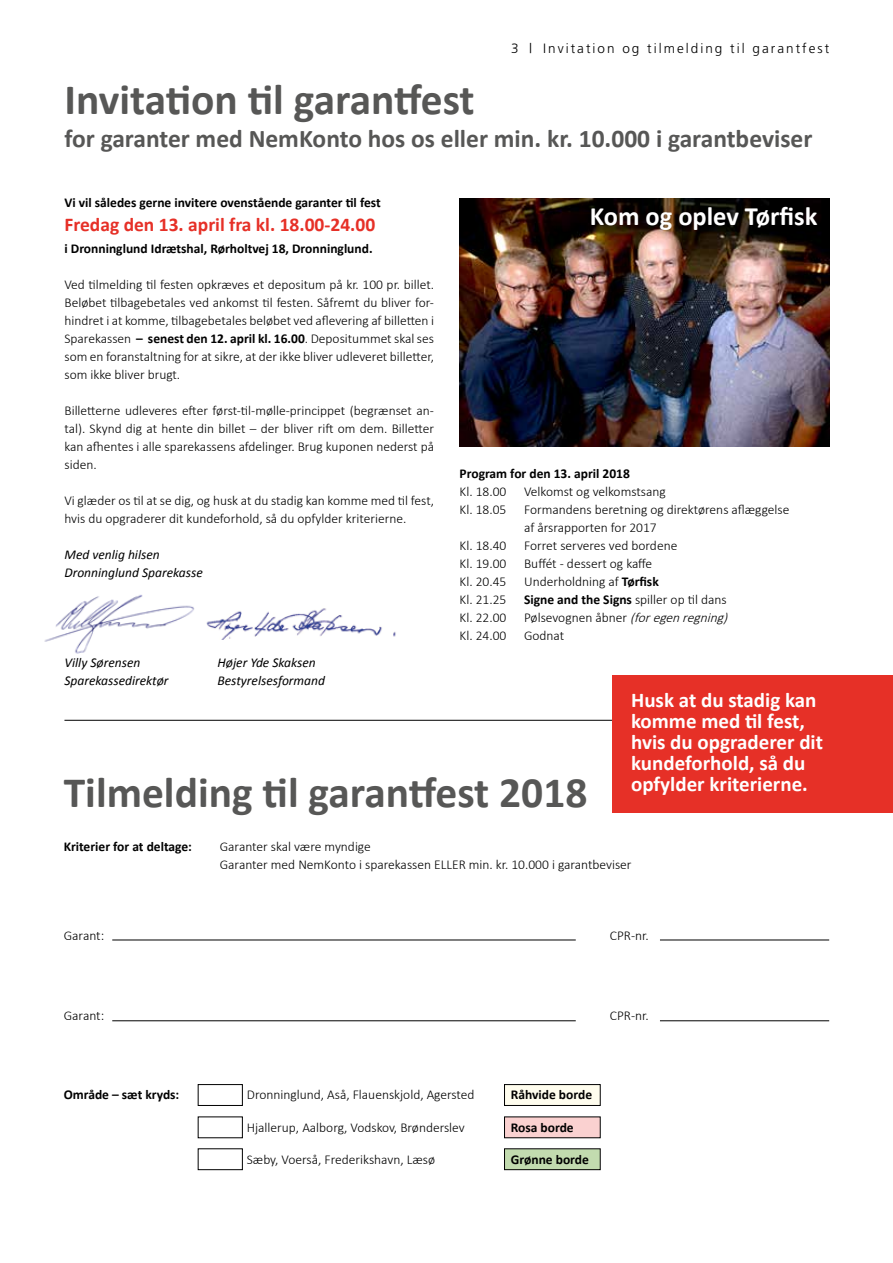
<style>
.page{position:relative;width:893px;height:1263px;background:#fff}
.page>*{position:absolute;margin:0;border:0;box-sizing:border-box;transform-origin:0 0}
.t1{font:700 43.5px "Calibri";color:#575756}
.t2{font:700 26.4px "Calibri";color:#fff}
.t3{font:700 25.5px "Calibri";color:#575756}
.t4{font:700 21px/21px "Calibri";color:#fff}
.t5{font:700 19.5px "Calibri";color:#e63027}
.t6{font:300 13.5px/18px "Calibri";color:#000}
.t7{font:700 13.5px "Calibri";color:#000}
.t8{font:italic 13.5px/18px "Calibri";color:#000}
.t9{font:300 13.5px "Frutiger";letter-spacing:.15em;color:#000}
.s1{font-weight:700}
.s2{font-weight:300}
.s3{font-style:italic}
</style>
<div class="page">
<div style="left:504px;top:1084px;width:96px;height:21px;background:#fffdee"></div>
<div style="left:504px;top:1084px;width:96px;height:22px;border:1px solid #000"></div>
<img style="left:44px;top:595px;width:151px;height:59px">
<div style="left:504px;top:1149px;width:96px;height:21px;background:#c2dbaf"></div>
<div style="left:504px;top:1148px;width:96px;height:22px;border:1px solid #000"></div>
<div style="left:504px;top:1117px;width:96px;height:21px;background:#fad1d0"></div>
<img style="left:460px;top:198px;width:370px;height:248px">
<hr style="left:64px;top:720px;width:766px;height:1px;background:#000">
<hr style="left:112px;top:940px;width:464px;height:1px;background:#000">
<hr style="left:112px;top:1020px;width:464px;height:1px;background:#000">
<hr style="left:660px;top:940px;width:169px;height:1px;background:#000">
<hr style="left:660px;top:1020px;width:169px;height:1px;background:#000">
<div style="left:198px;top:1084px;width:45px;height:22px;border:1px solid #000"></div>
<div style="left:198px;top:1148px;width:45px;height:22px;border:1px solid #000"></div>
<div style="left:612px;top:675px;width:281px;height:137px;background:#e63027"></div>
<img style="left:206px;top:608px;width:190px;height:31px">
<p class="t9" style="left:511px;top:41px;width:320px">3 | Invitation og tilmelding til garantfest</p>
<h1 class="t1" style="left:64px;top:71px;width:412px">Invitation til garantfest</h1>
<h3 class="t3" style="left:64px;top:122px;width:749px">for garanter med NemKonto hos os eller min. kr. 10.000 i garantbeviser</h3>
<p class="t7" style="left:64px;top:194px;width:318px">Vi vil således gerne invitere ovenstående garanter til fest</p>
<h3 class="t5" style="left:64px;top:212px;width:312px">Fredag den 13. april fra kl. 18.00-24.00</h3>
<p class="t7" style="left:64px;top:240px;width:310px">i Dronninglund Idrætshal, Rørholtvej 18, Dronninglund.</p>
<p class="t6" style="left:64px;top:275px;width:371px;text-align:justify">Ved tilmelding til festen opkræves et depositum på kr. 100 pr. billet.<br>Beløbet tilbagebetales ved ankomst til festen. Såfremt du bliver for&shy;hindret i at komme, tilbagebetales beløbet ved aflevering af billetten i Sparekassen <span class="s1">– senest den 12. april kl. 16.00</span>. Depositummet skal ses som en foranstaltning for at sikre, at der ikke bliver udleveret billetter, som ikke bliver brugt.</p>
<p class="t6" style="left:64px;top:401px;width:371px;text-align:justify">Billetterne udleveres efter først-til-mølle-princippet (begrænset an&shy;tal). Skynd dig at hente din billet – der bliver rift om dem. Billetter kan afhentes i alle sparekassens afdelinger. Brug kuponen nederst på siden.</p>
<p class="t6" style="left:64px;top:491px;width:371px">Vi glæder os til at se dig, og husk at du stadig kan komme med til fest, hvis du opgraderer dit kundeforhold, så du opfylder kriterierne.</p>
<p class="t8" style="left:64px;top:545px;width:140px">Med venlig hilsen<br>Dronninglund Sparekasse</p>
<p class="t8" style="left:64px;top:653px;width:77px">Villy Sørensen</p>
<p class="t8" style="left:217px;top:653px;width:100px">Højer Yde Skaksen</p>
<p class="t8" style="left:64px;top:671px;width:105px">Sparekassedirektør</p>
<p class="t8" style="left:217px;top:671px;width:109px">Bestyrelsesformand</p>
<h2 class="t2" style="left:590px;top:199px;width:229px">Kom og oplev Tørfisk</h2>
<p class="t7" style="left:460px;top:465px;width:172px">Program for den 13. april 2018</p>
<p class="t6" style="left:460px;top:482px;width:48px">Kl. 18.00</p>
<p class="t6" style="left:524px;top:482px;width:143px">Velkomst og velkomstsang</p>
<p class="t6" style="left:460px;top:500px;width:48px">Kl. 18.05</p>
<p class="t6" style="left:524px;top:500px;width:267px">Formandens beretning og direktørens aflæggelse af årsrapporten for 2017</p>
<p class="t6" style="left:460px;top:536px;width:48px">Kl. 18.40</p>
<p class="t6" style="left:524px;top:536px;width:155px">Forret serveres ved bordene</p>
<p class="t6" style="left:460px;top:554px;width:48px">Kl. 19.00</p>
<p class="t6" style="left:524px;top:554px;width:130px">Buffét - dessert og kaffe</p>
<p class="t6" style="left:460px;top:572px;width:48px">Kl. 20.45</p>
<p class="t6" style="left:524px;top:572px;width:136px">Underholdning af <span class="s1">Tørfisk</span></p>
<p class="t6" style="left:460px;top:590px;width:48px">Kl. 21.25</p>
<p class="t7" style="left:524px;top:591px;width:204px">Signe and the Signs <span class="s2">spiller op til dans</span></p>
<p class="t6" style="left:460px;top:608px;width:48px">Kl. 22.00</p>
<p class="t6" style="left:524px;top:608px;width:209px">Pølsevognen åbner <span class="s3">(foregenregning)</span></p>
<p class="t6" style="left:460px;top:626px;width:48px">Kl. 24.00</p>
<p class="t6" style="left:524px;top:626px;width:42px">Godnat</p>
<h3 class="t4" style="left:631px;top:690px;width:193px">Husk at du stadig kan komme med til fest, hvis du opgraderer dit kundeforhold, så du opfylder kriterierne.</h3>
<h1 class="t1" style="left:64px;top:764px;width:525px">Tilmelding til garantfest 2018</h1>
<p class="t7" style="left:64px;top:838px;width:130px">Kriterier for at deltage:</p>
<p class="t6" style="left:220px;top:837px;width:413px">Garanter skal være myndige<br>Garanter med NemKonto i sparekassen ELLER min. kr. 10.000 i garantbeviser</p>
<p class="t6" style="left:64px;top:926px;width:42px">Garant:</p>
<p class="t6" style="left:610px;top:926px;width:40px">CPR-nr.</p>
<p class="t6" style="left:64px;top:1006px;width:42px">Garant:</p>
<p class="t6" style="left:610px;top:1006px;width:40px">CPR-nr.</p>
<p class="t7" style="left:64px;top:1086px;width:117px">Område – sæt kryds:</p>
<p class="t6" style="left:247px;top:1085px;width:229px">Dronninglund, Aså, Flauenskjold, Agersted</p>
<p class="t7" style="left:511px;top:1086px;width:83px">Råhvide borde</p>
<p class="t6" style="left:247px;top:1118px;width:220px">Hjallerup, Aalborg, Vodskov, Brønderslev</p>
<p class="t7" style="left:511px;top:1119px;width:64px">Rosa borde</p>
<p class="t6" style="left:247px;top:1150px;width:190px">Sæby, Voerså, Frederikshavn, Læsø</p>
<p class="t7" style="left:511px;top:1151px;width:80px">Grønne borde</p>
</div>
